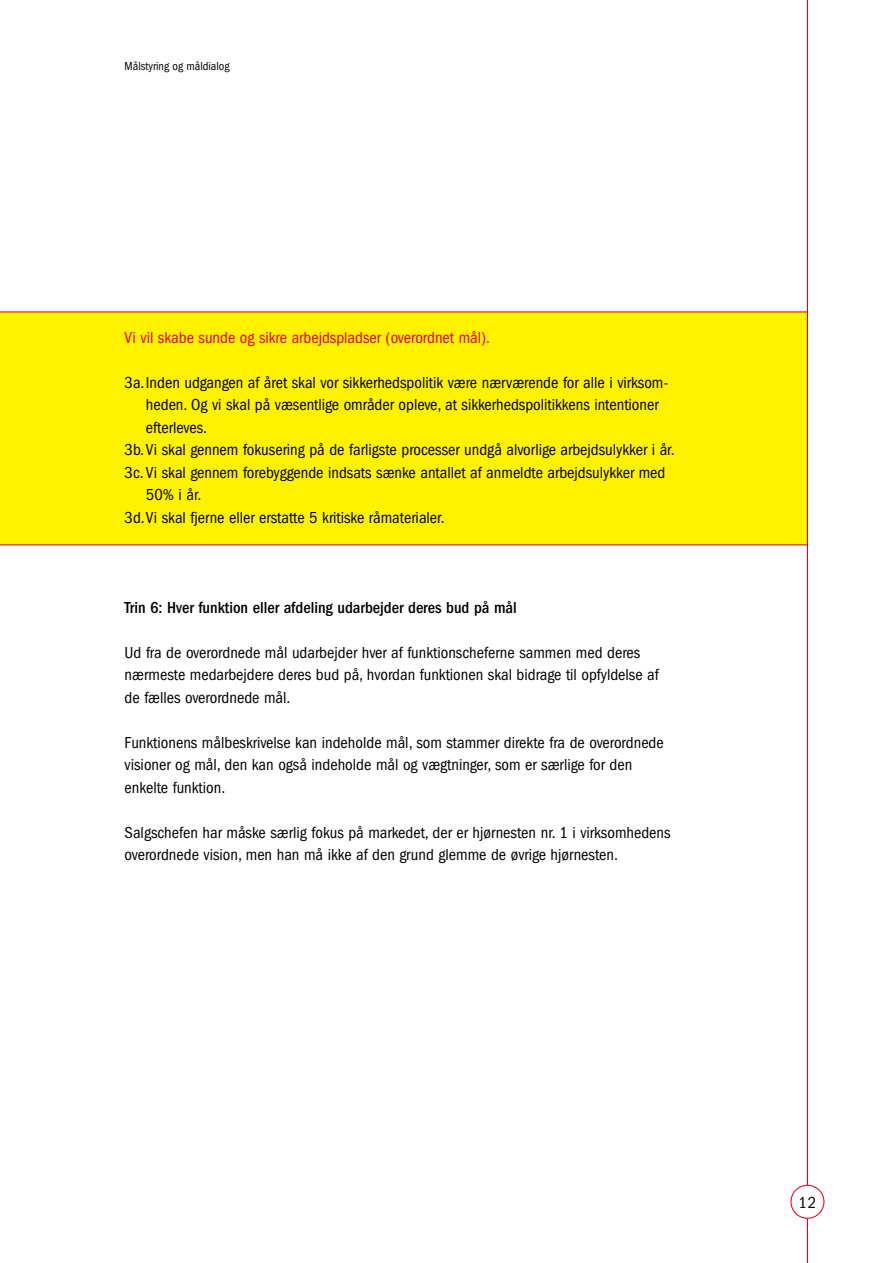
<style>
.page{position:relative;width:893px;height:1263px;background:#fff}
.page>*{position:absolute;margin:0;border:0;box-sizing:border-box;transform-origin:0 0}
.t1{font:condensed 16.5px/22.5px "Franklin Gothic";color:#000}
.t2{font:500 condensed 16.5px "Franklin Gothic";color:#000}
.t3{font:condensed 16.5px "Franklin Gothic";color:#e30023}
.t4{font:condensed 12px "Franklin Gothic";color:#000}
</style>
<div class="page">
<div style="left:0;top:312px;width:807px;height:233px;background:#fff200"></div>
<hr style="left:0;top:311px;width:807px;height:1px;background:#e30023">
<hr style="left:0;top:544px;width:807px;height:1px;background:#e30023">
<hr style="left:806px;top:0;width:2px;height:1263px;background:#e30023">
<div style="left:791px;top:1185px;width:33px;height:33px;background:#fff;border-radius:50%"></div>
<div style="left:790px;top:1185px;width:34px;height:34px;border:1px solid #e30023;border-radius:50%"></div>
<p class="t4" style="left:125px;top:62px;width:106px">Målstyring og måldialog</p>
<p class="t3" style="left:125px;top:332px;width:367px">Vi vil skabe sunde og sikre arbejdspladser (overordnet mål).</p>
<p class="t1" style="left:125px;top:373px;width:545px">3a.Inden udgangen af året skal vor sikkerhedspolitik være nærværende for alle i virksom-</p>
<p class="t1" style="left:146px;top:395px;width:514px">heden. Og vi skal på væsentlige områder opleve, at sikkerhedspolitikkens intentioner</p>
<p class="t1" style="left:146px;top:418px;width:63px">efterleves.</p>
<p class="t1" style="left:125px;top:440px;width:551px">3b.Vi skal gennem fokusering på de farligste processer undgå alvorlige arbejdsulykker i år.</p>
<p class="t1" style="left:125px;top:463px;width:542px">3c. Vi skal gennem forebyggende indsats sænke antallet af anmeldte arbejdsulykker med</p>
<p class="t1" style="left:146px;top:485px;width:57px">50% i år.</p>
<p class="t1" style="left:125px;top:508px;width:321px">3d.Vi skal fjerne eller erstatte 5 kritiske råmaterialer.</p>
<p class="t2" style="left:125px;top:602px;width:393px">Trin 6: Hver funktion eller afdeling udarbejder deres bud på mål</p>
<p class="t1" style="left:125px;top:643px;width:535px">Ud fra de overordnede mål udarbejder hver af funktionscheferne sammen med deres nærmeste medarbejdere deres bud på, hvordan funktionen skal bidrage til opfyldelse af de fælles overordnede mål.</p>
<p class="t1" style="left:125px;top:733px;width:540px">Funktionens målbeskrivelse kan indeholde mål, som stammer direkte fra de overordnede visioner og mål, den kan også indeholde mål og vægtninger, som er særlige for den enkelte funktion.</p>
<p class="t1" style="left:125px;top:823px;width:547px">Salgschefen har måske særlig fokus på markedet, der er hjørnesten nr. 1 i virksomhedens overordnede vision, men han må ikke af den grund glemme de øvrige hjørnesten.</p>
<p class="t1" style="left:798px;top:1192px;width:19px">12</p>
</div>
